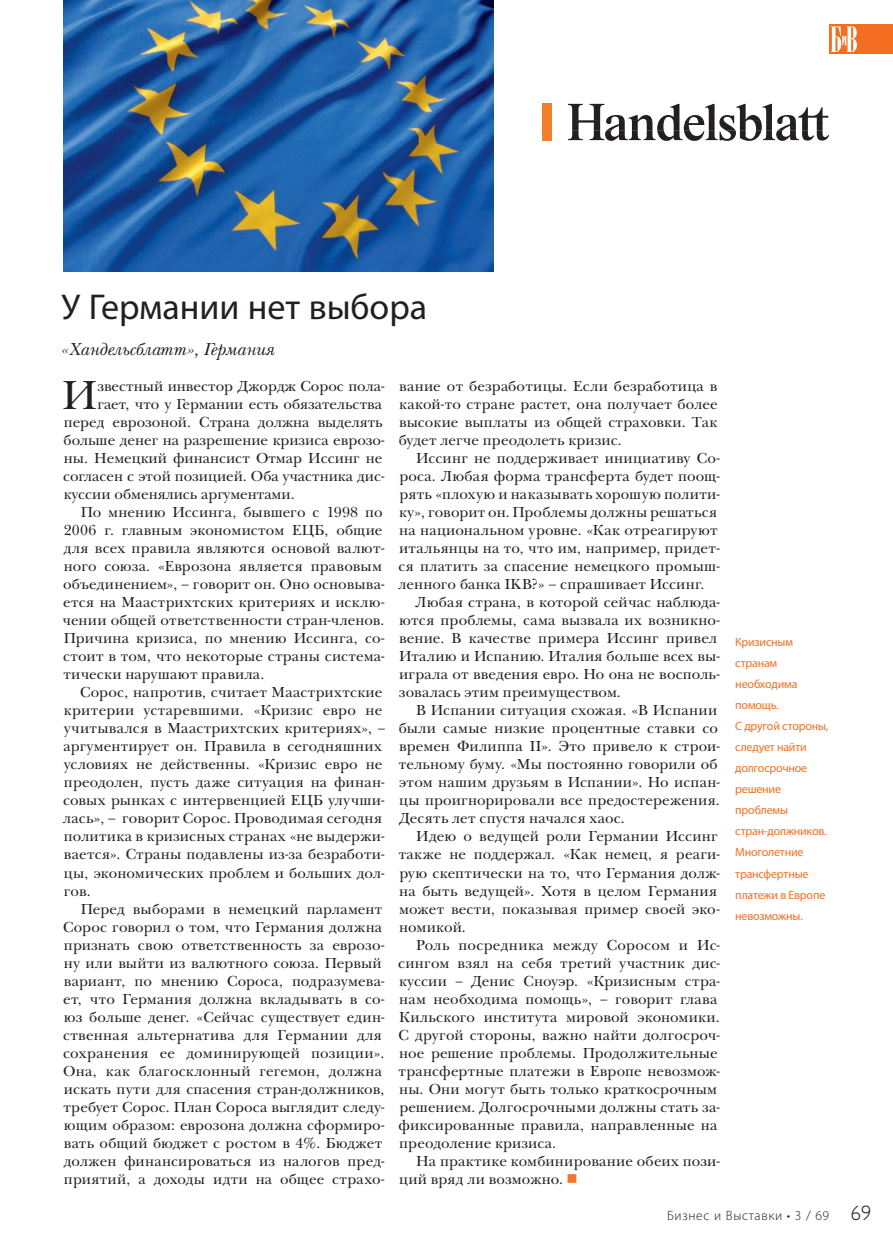
<style>
.page{position:relative;width:893px;height:1255px;background:#fff}
.page>*{position:absolute;margin:0;border:0;box-sizing:border-box;transform-origin:0 0}
.t1{font:42px "New Baskerville C";color:#231f20}
.t2{font:36px "Myriad Pro";color:#231f20}
.t3{font:italic 18px "New Baskerville C";color:#231f20}
.t4{font:15px/18px "New Baskerville C";letter-spacing:.01em;color:#231f20}
.t5{font:300 13.5px "Myriad Pro";letter-spacing:.05em;color:#231f20}
.t6{font:12px/21px "Myriad Pro";letter-spacing:-.015em;color:#f36e21}
.s1{color:#f3752f}
.s2{font-family:"Gill Sans Light C";font-weight:400;font-size:21px}
</style>
<div class="page">
<div style="left:829px;top:24px;width:64px;height:30px;background:#f36e21"></div>
<svg style="left:831px;top:26px;width:26px;height:26px"></svg>
<div style="left:543px;top:103px;width:9px;height:38px;background:#f2802a"></div>
<svg style="left:568px;top:104px;width:261px;height:37px"></svg>
<img style="left:64px;top:0;width:429px;height:271px">
<h2 class="t2" style="left:62px;top:293px;width:367px">У Германии нет выбора</h2>
<p class="t3" style="left:59px;top:342px;width:216px">«Хандельсблатт», Германия</p>
<h1 class="t1" style="left:62px;top:380px;width:37px">И</h1>
<p class="t4" style="left:97px;top:379px;width:289px">звестный инвестор Джордж Сорос пола-</p>
<p class="t4" style="left:399px;top:379px;width:320px;text-align:justify">вание от безработицы. Если безработица в какой-то стране растет, она получает более высокие выплаты из общей страховки. Так будет легче преодолеть кризис.</p>
<p class="t4" style="left:398px;top:451px;width:323px;text-indent:18px">Иссинг не поддерживает инициативу Со&shy;роса. Любая форма трансферта будет поощ&shy;рять «плохую и наказывать хорошую полити&shy;ку», говорит он. Проблемы должны решаться на национальном уровне. «Как отреагируют итальянцы на то, что им, например, придет&shy;ся платить за спасение немецкого промыш&shy;ленного банка IKB?» – спрашивает Иссинг.</p>
<p class="t4" style="left:399px;top:595px;width:322px;text-indent:17px">Любая страна, в которой сейчас наблюда&shy;ются проблемы, сама вызвала их возникно&shy;вение. В качестве примера Иссинг привел Италию и Испанию. Италия больше всех вы&shy;играла от введения евро. Но она не восполь&shy;зовалась этим преимуществом.</p>
<p class="t4" style="left:399px;top:703px;width:323px;text-indent:17px">В Испании ситуация схожая. «В Испании были самые низкие процентные ставки со времен Филиппа II». Это привело к строи&shy;тельному буму. «Мы постоянно говорили об этом нашим друзьям в Испании». Но испан&shy;цы проигнорировали все предостережения.<br>Десять лет спустя начался хаос.</p>
<p class="t4" style="left:399px;top:829px;width:323px;text-indent:17px">Идею о ведущей роли Германии Иссинг также не поддержал. «Как немец, я реаги&shy;рую скептически на то, что Германия долж&shy;на быть ведущей». Хотя в целом Германия может вести, показывая пример своей эко&shy;номикой.</p>
<p class="t4" style="left:398px;top:937px;width:323px;text-indent:18px">Роль посредника между Соросом и Ис&shy;сингом взял на себя третий участник дис&shy;куссии – Денис Сноуэр. «Кризисным стра&shy;нам необходима помощь», – говорит глава Кильского института мировой экономики.<br>С другой стороны, важно найти долгосроч&shy;ное решение проблемы. Продолжительные трансфертные платежи в Европе невозмож&shy;ны. Они могут быть только краткосрочным решением. Долгосрочными должны стать за&shy;фиксированные правила, направленные на преодоление кризиса.</p>
<p class="t4" style="left:399px;top:1153px;width:322px;text-indent:17px">На практике комбинирование обеих пози&shy;ций вряд ли возможно. <span class="s1">■</span></p>
<p class="t4" style="left:98px;top:397px;width:286px">гает, что у Германии есть обязательства</p>
<p class="t4" style="left:64px;top:415px;width:320px">перед еврозоной. Страна должна выделять</p>
<p class="t4" style="left:64px;top:433px;width:322px">больше денег на разрешение кризиса еврозо-</p>
<p class="t4" style="left:64px;top:451px;width:320px">ны. Немецкий финансист Отмар Иссинг не</p>
<p class="t4" style="left:63px;top:469px;width:323px">согласен с этой позицией. Оба участника дис-</p>
<p class="t4" style="left:64px;top:487px;width:232px">куссии обменялись аргументами.</p>
<p class="t4" style="left:81px;top:505px;width:303px">По мнению Иссинга, бывшего с 1998 по</p>
<p class="t4" style="left:64px;top:523px;width:320px">2006 г. главным экономистом ЕЦБ, общие</p>
<p class="t4" style="left:64px;top:541px;width:322px">для всех правила являются основой валют-</p>
<p class="t4" style="left:64px;top:559px;width:320px">ного союза. «Еврозона является правовым</p>
<p class="t4" style="left:63px;top:577px;width:323px">объединением», – говорит он. Оно основыва-</p>
<p class="t4" style="left:63px;top:595px;width:323px">ется на Маастрихтских критериях и исклю-</p>
<p class="t4" style="left:63px;top:613px;width:323px">чении общей ответственности стран-членов.</p>
<p class="t4" style="left:64px;top:631px;width:322px">Причина кризиса, по мнению Иссинга, со-</p>
<p class="t4" style="left:63px;top:649px;width:323px">стоит в том, что некоторые страны система-</p>
<p class="t4" style="left:63px;top:667px;width:202px">тически нарушают правила.</p>
<p class="t4" style="left:80px;top:685px;width:304px">Сорос, напротив, считает Маастрихтские</p>
<p class="t4" style="left:64px;top:703px;width:320px">критерии устаревшими. «Кризис евро не</p>
<p class="t4" style="left:64px;top:721px;width:323px">учитывался в Маастрихтских критериях», –</p>
<p class="t4" style="left:64px;top:739px;width:320px">аргументирует он. Правила в сегодняшних</p>
<p class="t4" style="left:64px;top:757px;width:320px">условиях не действенны. «Кризис евро не</p>
<p class="t4" style="left:64px;top:775px;width:322px">преодолен, пусть даже ситуация на финан-</p>
<p class="t4" style="left:63px;top:793px;width:323px">совых рынках с интервенцией ЕЦБ улучши-</p>
<p class="t4" style="left:63px;top:811px;width:320px">лась», – говорит Сорос. Проводимая сегодня</p>
<p class="t4" style="left:64px;top:829px;width:322px">политика в кризисных странах «не выдержи-</p>
<p class="t4" style="left:64px;top:847px;width:322px">вается». Страны подавлены из-за безработи-</p>
<p class="t4" style="left:64px;top:865px;width:322px">цы, экономических проблем и больших дол-</p>
<p class="t4" style="left:64px;top:883px;width:28px">гов.</p>
<p class="t4" style="left:81px;top:901px;width:303px">Перед выборами в немецкий парламент</p>
<p class="t4" style="left:63px;top:919px;width:320px">Сорос говорил о том, что Германия должна</p>
<p class="t4" style="left:64px;top:937px;width:322px">признать свою ответственность за еврозо-</p>
<p class="t4" style="left:64px;top:955px;width:319px">ну или выйти из валютного союза. Первый</p>
<p class="t4" style="left:64px;top:973px;width:322px">вариант, по мнению Сороса, подразумева-</p>
<p class="t4" style="left:63px;top:991px;width:323px">ет, что Германия должна вкладывать в со-</p>
<p class="t4" style="left:64px;top:1009px;width:322px">юз больше денег. «Сейчас существует един-</p>
<p class="t4" style="left:63px;top:1027px;width:320px">ственная альтернатива для Германии для</p>
<p class="t4" style="left:63px;top:1045px;width:323px">сохранения ее доминирующей позиции».</p>
<p class="t4" style="left:63px;top:1063px;width:320px">Она, как благосклонный гегемон, должна</p>
<p class="t4" style="left:64px;top:1081px;width:322px">искать пути для спасения стран-должников,</p>
<p class="t4" style="left:63px;top:1099px;width:323px">требует Сорос. План Сороса выглядит следу-</p>
<p class="t4" style="left:64px;top:1117px;width:322px">ющим образом: еврозона должна сформиро-</p>
<p class="t4" style="left:64px;top:1135px;width:320px">вать общий бюджет с ростом в 4%. Бюджет</p>
<p class="t4" style="left:64px;top:1153px;width:322px">должен финансироваться из налогов пред-</p>
<p class="t4" style="left:64px;top:1171px;width:322px">приятий, а доходы идти на общее страхо-</p>
<p class="t6" style="left:735px;top:632px;width:95px">Кризисным странам необходима помощь.<br>С другой стороны, следует найти долгосрочное решение проблемы стран-должников.<br>Многолетние трансфертные платежи в Европе невозможны.</p>
<p class="t5" style="left:667px;top:1209px;width:206px">Бизнес и Выставки • 3 / 69 <span class="s2">69</span></p>
</div>
